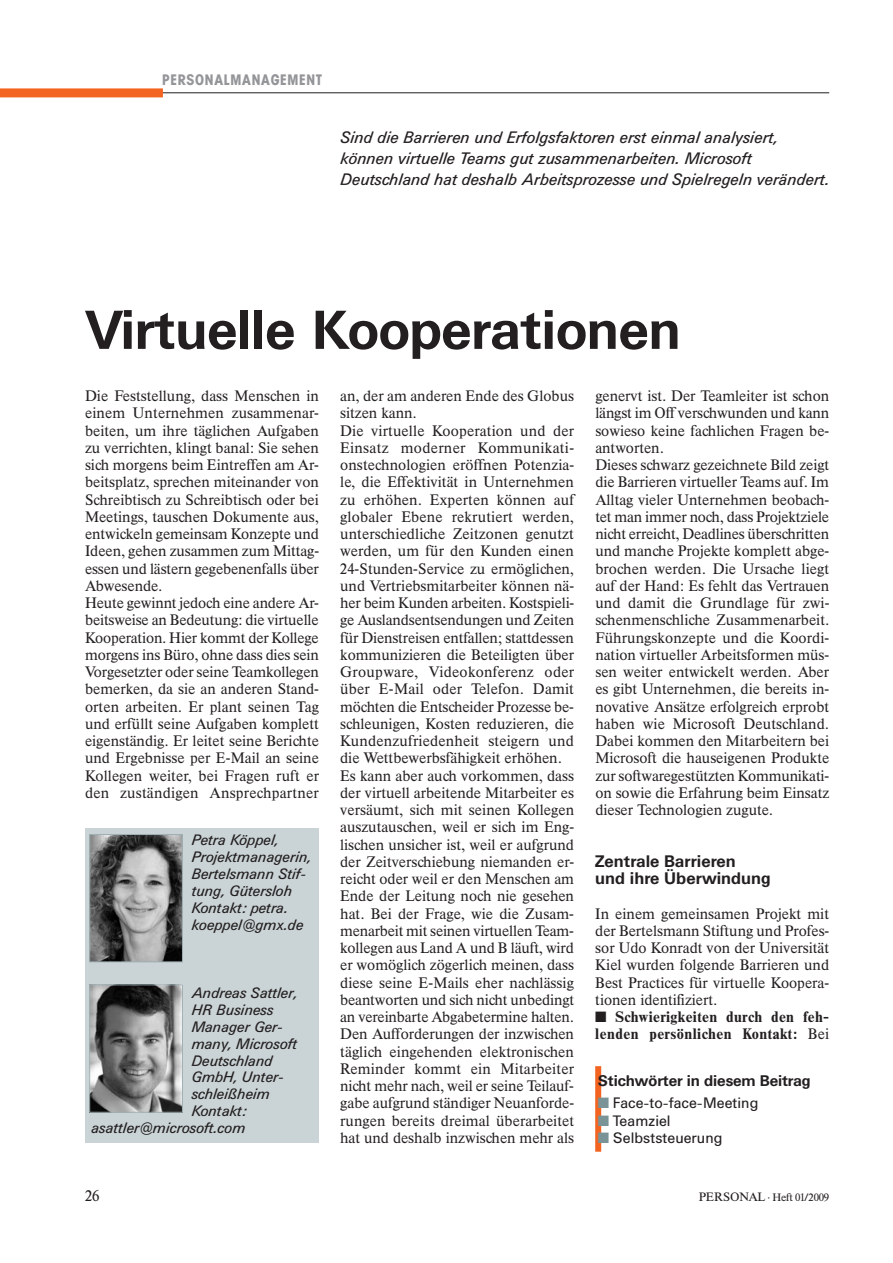
<style>
.page{position:relative;width:893px;height:1263px;background:#fff}
.page>*{position:absolute;margin:0;border:0;box-sizing:border-box;transform-origin:0 0}
.t1{font:700 54px "Univers BQ";letter-spacing:-.01em;color:#231f20}
.t2{font:italic 16.5px/21px "Univers BQ";color:#231f20}
.t3{font:700 16.5px/17.2px "Univers BQ";color:#231f20}
.t4{font:700 15.15px "Univers BQ";letter-spacing:-.01em;color:#231f20}
.t5{font:500 15.15px "Times BQ";color:#231f20}
.t6{font:500 15px/17.2px "Times BQ";color:#231f20}
.t7{font:italic 15px/17px "Univers BQ";color:#231f20}
.t8{font:700 15px/17.2px "Times BQ";letter-spacing:.025em;color:#231f20}
.t9{font:15px "Univers BQ";color:#231f20}
.t10{font:700 15px "Avant Garde Condensed BQ";letter-spacing:.05em;color:#939598}
.t11{font:500 10.65px "Times BQ";letter-spacing:-.025em;color:#231f20;scale:1.05 1}
.s1{font-weight:500}
.s2{color:#7a9397}
.s3{font-size:12px}
</style>
<div class="page">
<hr style="left:159px;top:92px;width:670px;height:1px;background:#231f20">
<div style="left:0;top:88px;width:163px;height:9px;background:#f36421"></div>
<div style="left:595px;top:1066px;width:6px;height:86px;background:#f36421"></div>
<div style="left:85px;top:828px;width:234px;height:315px;background:#cad3d5"></div>
<img style="left:91px;top:836px;width:90px;height:124px">
<div style="left:89px;top:834px;width:94px;height:128px;border:1px solid #9fb0b4"></div>
<img style="left:91px;top:986px;width:90px;height:125px">
<div style="left:89px;top:984px;width:94px;height:129px;border:1px solid #9fb0b4"></div>
<p class="t10" style="left:162px;top:71px;width:161px">PE RSONALMANAGEMENT</p>
<p class="t2" style="left:340px;top:127px;width:490px">Sind die Barrieren und Erfolgsfaktoren erst einmal analysiert, können virtuelle Teams gut zusammenarbeiten. Microsoft<br>Deutschland hat deshalb Arbeitsprozesse und Spielregeln verändert.</p>
<h1 class="t1" style="left:85px;top:299px;width:597px">Virtuelle Kooperationen</h1>
<p class="t6" style="left:85px;top:387px;width:236px">Die Feststellung, dass Menschen in einem Unternehmen zusammenar&shy;beiten, um ihre täglichen Aufgaben zu verrichten, klingt banal: Sie sehen sich morgens beim Eintreffen am Ar&shy;beitsplatz, sprechen miteinander von Schreibtisch zu Schreibtisch oder bei Meetings, tauschen Dokumente aus, entwickeln gemeinsam Konzepte und Ideen, gehen zusammen zum Mittag&shy;essen und lästern gegebenenfalls über Abwesende.<br>Heute gewinnt jedoch eine andere Ar&shy;beitsweise an Bedeutung: die virtuelle Kooperation. Hier kommt der Kollege morgens ins Büro, ohne dass dies sein Vorgesetzter oder seine Teamkollegen bemerken, da sie an anderen Stand&shy;orten arbeiten. Er plant seinen Tag und erfüllt seine Aufgaben komplett eigenständig. Er leitet seine Berichte und Ergebnisse per E-Mail an seine Kollegen weiter, bei Fragen ruft er den zuständigen Ansprechpartner</p>
<p class="t6" style="left:340px;top:387px;width:236px">an, der am anderen Ende des Globus sitzen kann.<br>Die virtuelle Kooperation und der Einsatz moderner Kommunikati&shy;onstechnologien eröffnen Potenzia&shy;le, die Effektivität in Unternehmen zu erhöhen. Experten können auf globaler Ebene rekrutiert werden, unterschiedliche Zeitzonen genutzt werden, um für den Kunden einen 24-Stunden-Service zu ermöglichen, und Vertriebsmitarbeiter können nä&shy;her beim Kunden arbeiten. Kostspieli&shy;ge Auslandsentsendungen und Zeiten für Dienstreisen entfallen; stattdessen kommunizieren die Beteiligten über Groupware, Videokonferenz oder über E-Mail oder Telefon. Damit möchten die Entscheider Prozesse be&shy;schleunigen, Kosten reduzieren, die Kundenzufriedenheit steigern und die Wettbewerbsfähigkeit erhöhen.<br>Es kann aber auch vorkommen, dass der virtuell arbeitende Mitarbeiter es versäumt, sich mit seinen Kollegen auszutauschen, weil er sich im Eng&shy;lischen unsicher ist, weil er aufgrund der Zeitverschiebung niemanden er&shy;reicht oder weil er den Menschen am Ende der Leitung noch nie gesehen hat. Bei der Frage, wie die Zusam&shy;menarbeit mit seinen virtuellen Team&shy;kollegen aus Land A und B läuft, wird er womöglich zögerlich meinen, dass diese seine E-Mails eher nachlässig beantworten und sich nicht unbedingt an vereinbarte Abgabetermine halten.<br>Den Aufforderungen der inzwischen täglich eingehenden elektronischen Reminder kommt ein Mitarbeiter nicht mehr nach, weil er seine Teilauf&shy;gabe aufgrund ständiger Neuanforde&shy;rungen bereits dreimal überarbeitet hat und deshalb inzwischen mehr als</p>
<p class="t6" style="left:595px;top:387px;width:236px">genervt ist. Der Teamleiter ist schon längst im Off verschwunden und kann sowieso keine fachlichen Fragen be&shy;antworten.<br>Dieses schwarz gezeichnete Bild zeigt die Barrieren virtueller Teams auf. Im Alltag vieler Unternehmen beobach&shy;tet man immer noch, dass Projektziele nicht erreicht, Deadlines überschritten und manche Projekte komplett abge&shy;brochen werden. Die Ursache liegt auf der Hand: Es fehlt das Vertrauen und damit die Grundlage für zwi&shy;schenmenschliche Zusammenarbeit.<br>Führungskonzepte und die Koordi&shy;nation virtueller Arbeitsformen müs&shy;sen weiter entwickelt werden. Aber es gibt Unternehmen, die bereits in&shy;novative Ansätze erfolgreich erprobt haben wie Microsoft Deutschland.<br>Dabei kommen den Mitarbeitern bei Microsoft die hauseigenen Produkte zur softwaregestützten Kommunikati&shy;on sowie die Erfahrung beim Einsatz dieser Technologien zugute.</p>
<p class="t7" style="left:191px;top:832px;width:121px">Petra Köppel,<br>Projektmanagerin,<br>Bertelsmann Stif&shy;tung, Gütersloh<br>Kontakt: petra. koeppel@gmx.de</p>
<p class="t3" style="left:595px;top:853px;width:177px">Zentrale Barrieren<br>und ihre Überwindung</p>
<p class="t6" style="left:595px;top:905px;width:235px;text-align:justify">In einem gemeinsamen Projekt mit der Bertelsmann Stiftung und Profes&shy;sor Udo Konradt von der Universität Kiel wurden folgende Barrieren und Best Practices für virtuelle Koopera&shy;tionen identifiziert.</p>
<p class="t8" style="left:595px;top:1008px;width:235px">■ Schwierigkeiten durch den feh&shy;lenden persönlichen Kontakt: <span class="s1">Bei</span></p>
<p class="t4" style="left:598px;top:1072px;width:214px">Stichwörter in diesem Beitrag</p>
<p class="t9" style="left:598px;top:1095px;width:162px"><span class="s2">■</span> Face-to-face-Meeting</p>
<p class="t9" style="left:598px;top:1112px;width:74px"><span class="s2">■</span> Teamziel</p>
<p class="t9" style="left:598px;top:1129px;width:126px"><span class="s2">■</span> Selbststeuerung</p>
<p class="t7" style="left:191px;top:984px;width:107px">Andreas Sattler,</p>
<p class="t7" style="left:191px;top:1001px;width:84px">HR Business</p>
<p class="t7" style="left:191px;top:1018px;width:93px">Manager Ger-</p>
<p class="t7" style="left:191px;top:1035px;width:107px">many, Microsoft</p>
<p class="t7" style="left:191px;top:1052px;width:82px">Deutschland</p>
<p class="t7" style="left:191px;top:1069px;width:94px">GmbH, Unter-</p>
<p class="t7" style="left:191px;top:1086px;width:80px">schleißheim</p>
<p class="t7" style="left:191px;top:1103px;width:56px">Kontakt:</p>
<p class="t7" style="left:91px;top:1120px;width:156px">asattler@microsoft.com</p>
<p class="t5" style="left:85px;top:1187px;width:16px">26</p>
<p class="t11" style="left:699px;top:1191px;width:126px"><span class="s3">PERSONAL</span> · Heft 01/2009</p>
</div>
